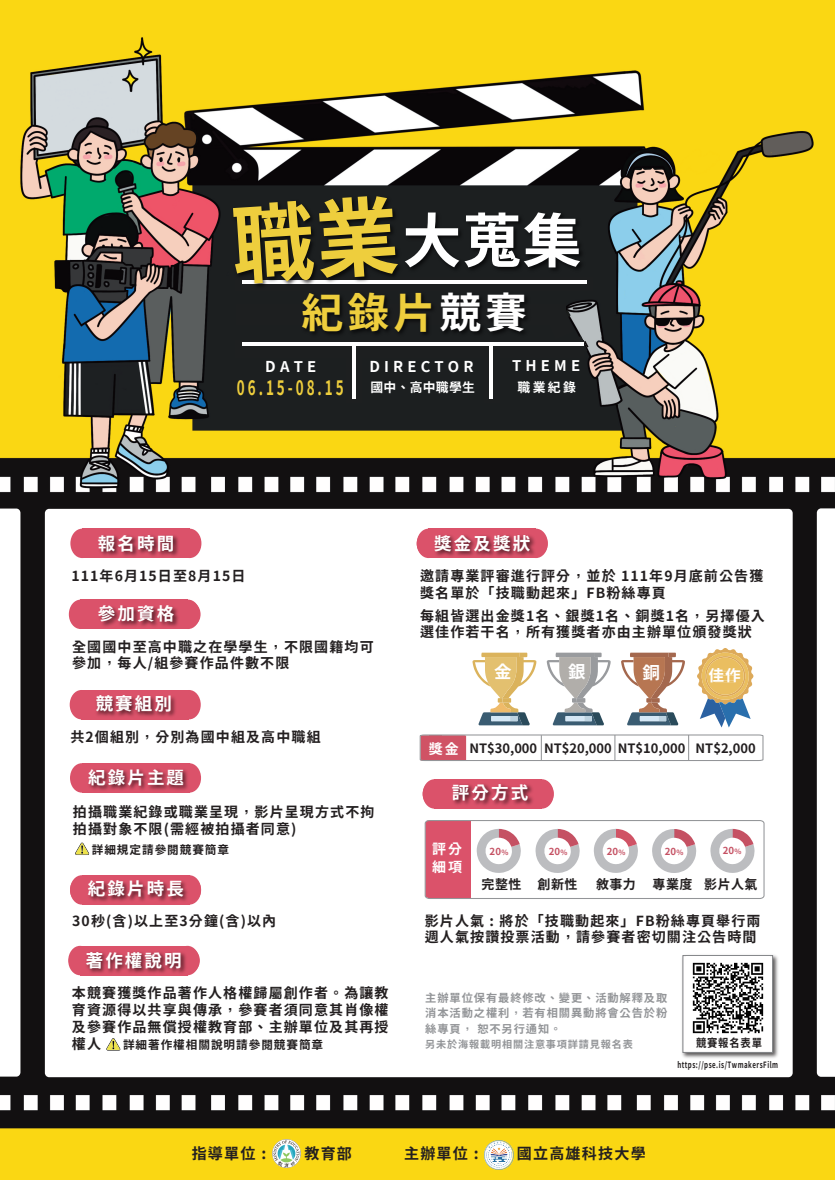
<style>
.page{position:relative;width:835px;height:1180px;background:#fff}
.page>*{position:absolute;margin:0;border:0;box-sizing:border-box;transform-origin:0 0}
.t1{font:700 58.94px "Taipei Sans TC Beta";color:#fff}
.t2{font:700 41.72px "Taipei Sans TC Beta";letter-spacing:.1em;color:#eece3d}
.t3{font:700 19.95px "Taipei Sans TC Beta";letter-spacing:.22em;color:#eece3d;scale:.67 1}
.t4{font:700 17.5px "Taipei Sans TC Beta";letter-spacing:.12em;color:#fff}
.t5{font:700 17.22px "Taipei Sans TC Beta";color:#fff}
.t6{font:700 15.4px "Taipei Sans TC Beta";color:#fff}
.t7{font:700 15.05px "Taipei Sans TC Beta";letter-spacing:.08em;color:#231f20}
.t8{font:700 14.8px "Taipei Sans TC Beta";letter-spacing:.28em;color:#fff}
.t9{font:700 14px/16.8px "Taipei Sans TC Beta";letter-spacing:.08em;color:#231f20}
.t10{font:700 14px/17.4px "Taipei Sans TC Beta";color:#fff}
.t11{font:700 12.95px "Taipei Sans TC Beta";color:#231f20}
.t12{font:700 12.81px "Taipei Sans TC Beta";letter-spacing:.02em;color:#fff}
.t13{font:700 11.62px "Taipei Sans TC Beta";letter-spacing:.08em;color:#231f20}
.t14{font:700 11.23px/15.5px "Taipei Sans TC Beta";letter-spacing:.08em;color:#939598;text-align:justify}
.t15{font:700 11.23px "Taipei Sans TC Beta";letter-spacing:.08em;color:#231f20;scale:.92 1}
.t16{font:700 10.15px "Taipei Sans TC Beta";letter-spacing:.08em;color:#939598}
.t17{font:700 9.69px "Taipei Sans TC Beta";letter-spacing:.02em;color:#c55163}
.t18{font:700 8.75px "Taipei Sans TC Beta";letter-spacing:.08em;color:#231f20;scale:.7 1}
.s1{color:#fff}
.s2{font-size:14px;color:#fff}
.s3{font-size:7.28px}
</style>
<div class="page">
<img style="left:0;top:0;width:834px;height:1180px">
<div style="left:45px;top:509px;width:747px;height:568px;background:#fff;border-radius:4px"></div>
<div style="left:484px;top:348px;width:15px;height:55px;background:#1d1f20"></div>
<div style="left:82px;top:528px;width:108px;height:30px;background:#db526a"></div>
<div style="left:178px;top:529px;width:23px;height:29px;background:#db526a;border-radius:50%"></div>
<div style="left:70px;top:529px;width:24px;height:29px;background:#db526a;border-radius:50%"></div>
<img style="left:99px;top:535px;width:80px;height:21px">
<svg style="left:472px;top:652px;width:64px;height:73px"></svg>
<svg style="left:546px;top:652px;width:64px;height:73px"></svg>
<svg style="left:621px;top:652px;width:63px;height:73px"></svg>
<div style="left:236px;top:341px;width:347px;height:17px;background:#1d1f20"></div>
<img style="left:682px;top:955px;width:96px;height:103px">
<div style="left:682px;top:955px;width:90px;height:97px;background:#fffefe;border:1px solid #808285"></div>
<hr style="left:489px;top:344px;width:4px;height:55px;background:#fff">
<img style="left:413px;top:208px;width:177px;height:95px">
<img style="left:299px;top:291px;width:240px;height:68px">
<img style="left:484px;top:1140px;width:29px;height:29px">
<img style="left:272px;top:1140px;width:28px;height:27px">
<img style="left:686px;top:956px;width:83px;height:78px">
<svg style="left:75px;top:842px;width:15px;height:13px"></svg>
<svg style="left:106px;top:1038px;width:15px;height:13px"></svg>
<svg style="left:697px;top:648px;width:56px;height:79px"></svg>
<svg style="left:0;top:508px;width:20px;height:568px"></svg>
<svg style="left:816px;top:508px;width:18px;height:568px"></svg>
<svg style="left:176px;top:947px;width:24px;height:26px"></svg>
<div style="left:81px;top:599px;width:107px;height:30px;background:#db526a"></div>
<div style="left:176px;top:599px;width:24px;height:30px;background:#db526a;border-radius:50%"></div>
<div style="left:69px;top:599px;width:23px;height:30px;background:#db526a;border-radius:50%"></div>
<div style="left:82px;top:763px;width:107px;height:29px;background:#db526a"></div>
<div style="left:177px;top:763px;width:24px;height:29px;background:#db526a;border-radius:50%"></div>
<div style="left:70px;top:763px;width:23px;height:29px;background:#db526a;border-radius:50%"></div>
<div style="left:428px;top:528px;width:108px;height:30px;background:#db526a"></div>
<div style="left:524px;top:529px;width:23px;height:29px;background:#db526a;border-radius:50%"></div>
<div style="left:416px;top:529px;width:24px;height:29px;background:#db526a;border-radius:50%"></div>
<div style="left:434px;top:779px;width:108px;height:29px;background:#db526a"></div>
<div style="left:530px;top:779px;width:23px;height:29px;background:#db526a;border-radius:50%"></div>
<div style="left:422px;top:779px;width:24px;height:29px;background:#db526a;border-radius:50%"></div>
<div style="left:81px;top:690px;width:108px;height:29px;background:#db526a"></div>
<div style="left:177px;top:690px;width:24px;height:29px;background:#db526a;border-radius:50%"></div>
<div style="left:70px;top:690px;width:23px;height:29px;background:#db526a;border-radius:50%"></div>
<div style="left:80px;top:946px;width:107px;height:29px;background:#db526a"></div>
<div style="left:176px;top:946px;width:23px;height:29px;background:#db526a;border-radius:50%"></div>
<div style="left:68px;top:946px;width:24px;height:29px;background:#db526a;border-radius:50%"></div>
<img style="left:99px;top:606px;width:80px;height:21px">
<img style="left:85px;top:769px;width:109px;height:24px">
<img style="left:93px;top:696px;width:89px;height:24px">
<img style="left:83px;top:952px;width:108px;height:24px">
<img style="left:435px;top:535px;width:105px;height:23px">
<img style="left:449px;top:784px;width:89px;height:25px">
<div style="left:236px;top:277px;width:357px;height:14px;background:#1d1f20"></div>
<div style="left:346px;top:348px;width:15px;height:55px;background:#1d1f20"></div>
<hr style="left:352px;top:344px;width:4px;height:55px;background:#fff">
<hr style="left:242px;top:280px;width:345px;height:4px;background:#fff">
<svg style="left:543px;top:304px;width:45px;height:55px"></svg>
<hr style="left:242px;top:342px;width:341px;height:4px;background:#fff">
<img style="left:226px;top:189px;width:187px;height:143px">
<svg style="left:419px;top:734px;width:344px;height:27px"></svg>
<svg style="left:424px;top:820px;width:341px;height:79px"></svg>
<div style="left:82px;top:875px;width:107px;height:29px;background:#db526a"></div>
<div style="left:177px;top:875px;width:24px;height:29px;background:#db526a;border-radius:50%"></div>
<div style="left:70px;top:875px;width:23px;height:29px;background:#db526a;border-radius:50%"></div>
<img style="left:85px;top:881px;width:109px;height:24px">
<svg style="left:231px;top:193px;width:167px;height:92px;background:#1a1c1d"></svg>
<h1 class="t1" style="left:402px;top:208px;width:181px">大蒐集</h1>
<h2 class="t2" style="left:301px;top:289px;width:227px">紀錄片<span class="s1">競賽</span></h2>
<p class="t8" style="left:265px;top:358px;width:52px">DATE</p>
<h3 class="t3" style="left:237px;top:377px;width:161px">06.15-08.15</h3>
<p class="t8" style="left:369px;top:358px;width:106px">DIRECTOR</p>
<p class="t12" style="left:370px;top:380px;width:106px">國中、高中職學生</p>
<p class="t8" style="left:512px;top:357px;width:69px">THEME</p>
<p class="t12" style="left:517px;top:380px;width:60px">職業紀錄</p>
<p class="t4" style="left:98px;top:533px;width:78px">報名時間</p>
<p class="t9" style="left:71px;top:568px;width:175px">111年6月15日至8月15日</p>
<p class="t4" style="left:98px;top:604px;width:78px">參加資格</p>
<p class="t9" style="left:72px;top:638px;width:303px">全國國中至高中職之在學學生，不限國籍均可參加，每人/組參賽作品件數不限</p>
<p class="t4" style="left:96px;top:694px;width:78px">競賽組別</p>
<p class="t9" style="left:70px;top:729px;width:252px">共2個組別，分別為國中組及高中職組</p>
<p class="t4" style="left:88px;top:768px;width:97px">紀錄片主題</p>
<p class="t9" style="left:73px;top:803px;width:303px">拍攝職業紀錄或職業呈現，影片呈現方式不拘拍攝對象不限(需經被拍攝者同意)</p>
<p class="t13" style="left:92px;top:843px;width:139px">詳細規定請參閱競賽簡章</p>
<p class="t4" style="left:88px;top:879px;width:97px">紀錄片時長</p>
<p class="t4" style="left:434px;top:533px;width:97px">獎金及獎狀</p>
<p class="t9" style="left:420px;top:568px;width:345px">邀請專業評審進行評分，並於 111年9月底前公告獲獎名單於「技職動起來」FB粉絲專頁</p>
<p class="t9" style="left:420px;top:607px;width:346px">每組皆選出金獎1名、銀獎1名、銅獎1名，另擇優入選佳作若干名，所有獲獎者亦由主辦單位頒發獎狀</p>
<p class="t5" style="left:494px;top:662px;width:19px">金</p>
<p class="t5" style="left:568px;top:662px;width:19px">銀</p>
<p class="t5" style="left:642px;top:663px;width:19px">銅</p>
<p class="t6" style="left:708px;top:666px;width:34px">佳作</p>
<p class="t11" style="left:429px;top:740px;width:258px"><span class="s2">獎金</span> NT$30,000 NT$20,000 NT$10,000</p>
<p class="t4" style="left:452px;top:783px;width:78px">評分方式</p>
<p class="t11" style="left:695px;top:740px;width:62px">NT$2,000</p>
<p class="t10" style="left:432px;top:841px;width:32px">評分細項</p>
<p class="t17" style="left:489px;top:845px;width:20px">20<span class="s3">%</span></p>
<p class="t17" style="left:548px;top:846px;width:20px">20<span class="s3">%</span></p>
<p class="t17" style="left:606px;top:845px;width:20px">20<span class="s3">%</span></p>
<p class="t17" style="left:664px;top:846px;width:20px">20<span class="s3">%</span></p>
<p class="t17" style="left:722px;top:845px;width:20px">20<span class="s3">%</span></p>
<p class="t11" style="left:481px;top:877px;width:97px">完整性 創新性</p>
<p class="t11" style="left:596px;top:877px;width:41px">敘事力</p>
<p class="t11" style="left:652px;top:877px;width:106px">專業度 影片人氣</p>
<p class="t9" style="left:72px;top:913px;width:205px">30秒(含)以上至3分鐘(含)以內</p>
<p class="t9" style="left:425px;top:912px;width:337px">影片人氣 : 將於「技職動起來」FB粉絲專頁舉行兩週人氣按讚投票活動，請參賽者密切關注公告時間</p>
<p class="t4" style="left:86px;top:950px;width:97px">著作權說明</p>
<p class="t9" style="left:72px;top:985px;width:318px;text-align:justify">本競賽獲獎作品著作人格權歸屬創作者。為讓教育資源得以共享與傳承，參賽者須同意其肖像權及參賽作品無償授權教育部、主辦單位及其再授權人</p>
<p class="t14" style="left:425px;top:990px;width:243px">主辦單位保有最終修改、變更、活動解釋及取消本活動之權利，若有相關異動將會公告於粉絲專頁， 恕不另行通知。</p>
<p class="t16" style="left:425px;top:1038px;width:209px">另未於海報載明相關注意事項詳請見報名表</p>
<p class="t13" style="left:123px;top:1038px;width:202px">詳細著作權相關說明請參閱競賽簡章</p>
<p class="t15" style="left:695px;top:1036px;width:73px">競賽報名表單</p>
<p class="t18" style="left:677px;top:1060px;width:145px">https://pse.is/TwmakersFilm</p>
<p class="t7" style="left:192px;top:1144px;width:76px">指導單位 :</p>
<p class="t7" style="left:304px;top:1144px;width:49px">教育部</p>
<p class="t7" style="left:404px;top:1144px;width:76px">主辦單位 :</p>
<p class="t7" style="left:516px;top:1144px;width:130px">國立高雄科技大學</p>
</div>
